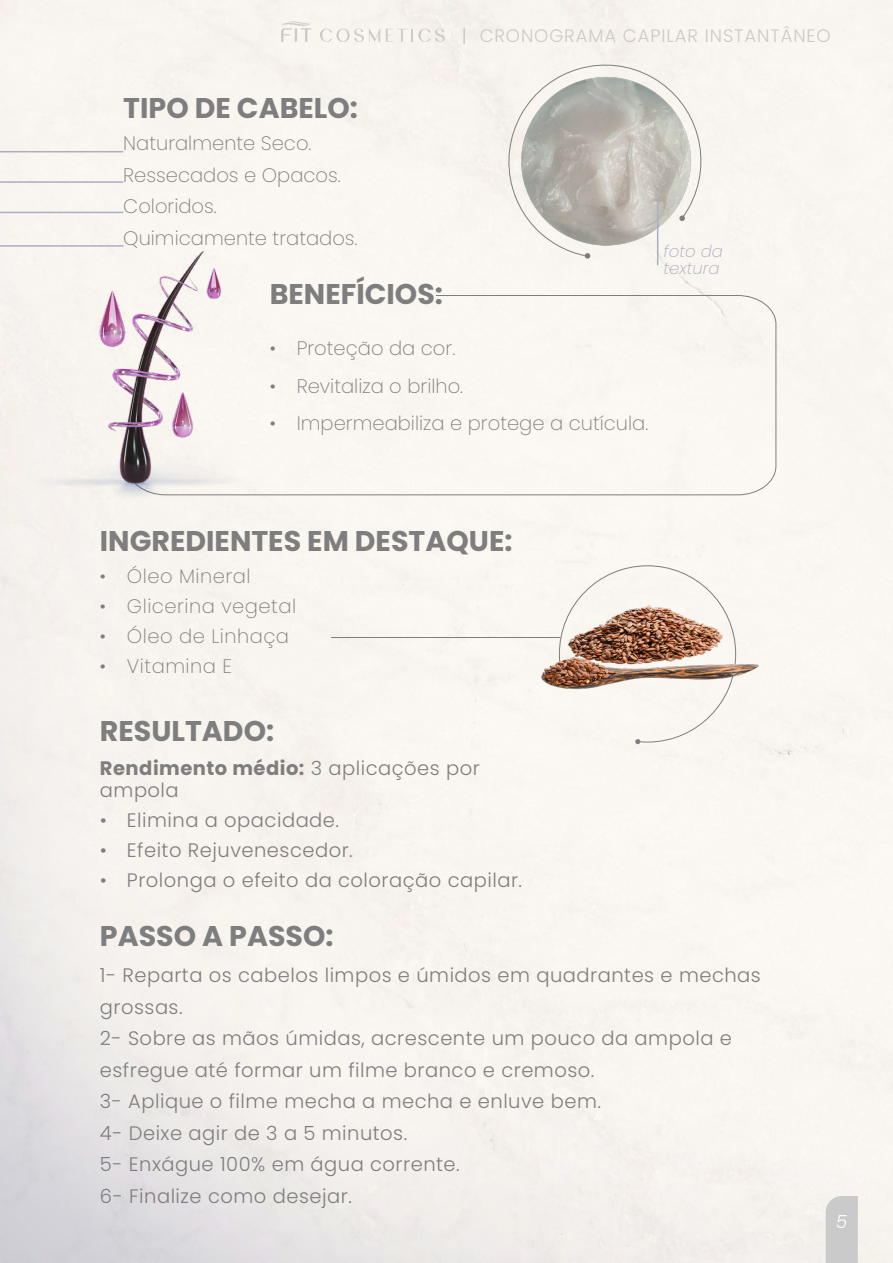
<style>
.page{position:relative;width:893px;height:1263px;background:#fff}
.page>*{position:absolute;margin:0;border:0;box-sizing:border-box;transform-origin:0 0}
.t1{font:700 28.5px "Poppins";color:#7e7e7e}
.t2{font:300 19.5px/31.5px "Poppins";letter-spacing:.025em;color:#7e7e7e}
.t3{font:200 19.5px/31.5px "Poppins";color:#7e7e7e}
.t4{font:200 19.5px "Poppins";letter-spacing:.025em;color:#7e7e7e}
.t5{font:300 18px "Poppins";letter-spacing:.05em;color:#cbc9c9}
.t6{font:italic 300 18px "Poppins";color:#fff}
.t7{font:italic 200 16.5px/16.5px "Poppins";color:#a9aec3}
.s1{font-weight:700}
</style>
<div class="page">
<div style="left:826px;top:1196px;width:32px;height:67px;background:#cacaca"></div>
<hr style="left:0;top:151px;width:123px;height:1px;background:#a9aec3">
<hr style="left:0;top:181px;width:123px;height:2px;background:#a9aec3">
<hr style="left:0;top:212px;width:123px;height:1px;background:#a9aec3">
<hr style="left:0;top:245px;width:123px;height:2px;background:#a9aec3">
<svg style="left:559px;top:738px;width:177px;height:6px"></svg>
<hr style="left:331px;top:637px;width:230px;height:1px;background:#7e7e7e">
<div style="left:494px;top:50px;width:222px;height:207px;background:#f8f4ee"></div>
<svg style="left:584px;top:254px;width:7px;height:5px"></svg>
<div style="left:271px;top:295px;width:506px;height:201px;background:#faf6f0"></div>
<img style="left:535px;top:565px;width:231px;height:173px">
<img style="left:16px;top:240px;width:255px;height:276px">
<img style="left:476px;top:54px;width:278px;height:200px">
<hr style="left:657px;top:200px;width:1px;height:65px;background:#a9aec3">
<svg style="left:281px;top:21px;width:30px;height:21px"></svg>
<svg style="left:320px;top:29px;width:60px;height:13px"></svg>
<svg style="left:386px;top:29px;width:59px;height:13px"></svg>
<svg style="left:463px;top:28px;width:2px;height:16px"></svg>
<h1 class="t1" style="left:123px;top:91px;width:236px">TIPO DE CABELO:</h1>
<p class="t3" style="left:123px;top:128px;width:236px">Naturalmente Seco.<br>Ressecados e Opacos.<br>Coloridos.<br>Quimicamente tratados.</p>
<h1 class="t1" style="left:270px;top:277px;width:175px">BENEFÍCIOS:</h1>
<p class="t5" style="left:480px;top:25px;width:353px">CRONOGRAMA CAPILAR INSTANTÂNEO</p>
<p class="t7" style="left:664px;top:243px;width:61px">foto da textura</p>
<p class="t3" style="left:270px;top:333px;width:187px">• Proteção da cor.</p>
<p class="t3" style="left:270px;top:370px;width:195px">• Revitaliza o brilho.</p>
<p class="t3" style="left:270px;top:408px;width:380px">• Impermeabiliza e protege a cutícula.</p>
<h1 class="t1" style="left:100px;top:525px;width:414px">INGREDIENTES EM DESTAQUE:</h1>
<p class="t4" style="left:100px;top:565px;width:152px">• Óleo Mineral</p>
<p class="t4" style="left:100px;top:595px;width:198px">• Glicerina vegetal</p>
<p class="t4" style="left:100px;top:625px;width:191px">• Óleo de Linhaça</p>
<p class="t4" style="left:100px;top:655px;width:134px">• Vitamina E</p>
<h1 class="t1" style="left:100px;top:715px;width:176px">RESULTADO:</h1>
<p class="t2" style="left:100px;top:756px;width:381px;line-height:22.5px"><span class="s1">Rendimento médio:</span> 3 aplicações por ampola</p>
<p class="t2" style="left:100px;top:804px;width:241px">• Elimina a opacidade.</p>
<p class="t2" style="left:100px;top:834px;width:254px">• Efeito Rejuvenescedor.</p>
<p class="t2" style="left:100px;top:864px;width:424px">• Prolonga o efeito da coloração capilar.</p>
<h1 class="t1" style="left:100px;top:920px;width:235px">PASSO A PASSO:</h1>
<p class="t2" style="left:100px;top:960px;width:662px">1- Reparta os cabelos limpos e úmidos em quadrantes e mechas grossas.<br>2- Sobre as mãos úmidas, acrescente um pouco da ampola e esfregue até formar um filme branco e cremoso.<br>3- Aplique o filme mecha a mecha e enluve bem.<br>4- Deixe agir de 3 a 5 minutos.<br>5- Enxágue 100% em água corrente.<br>6- Finalize como desejar.</p>
<p class="t6" style="left:836px;top:1211px;width:13px">5</p>
</div>
